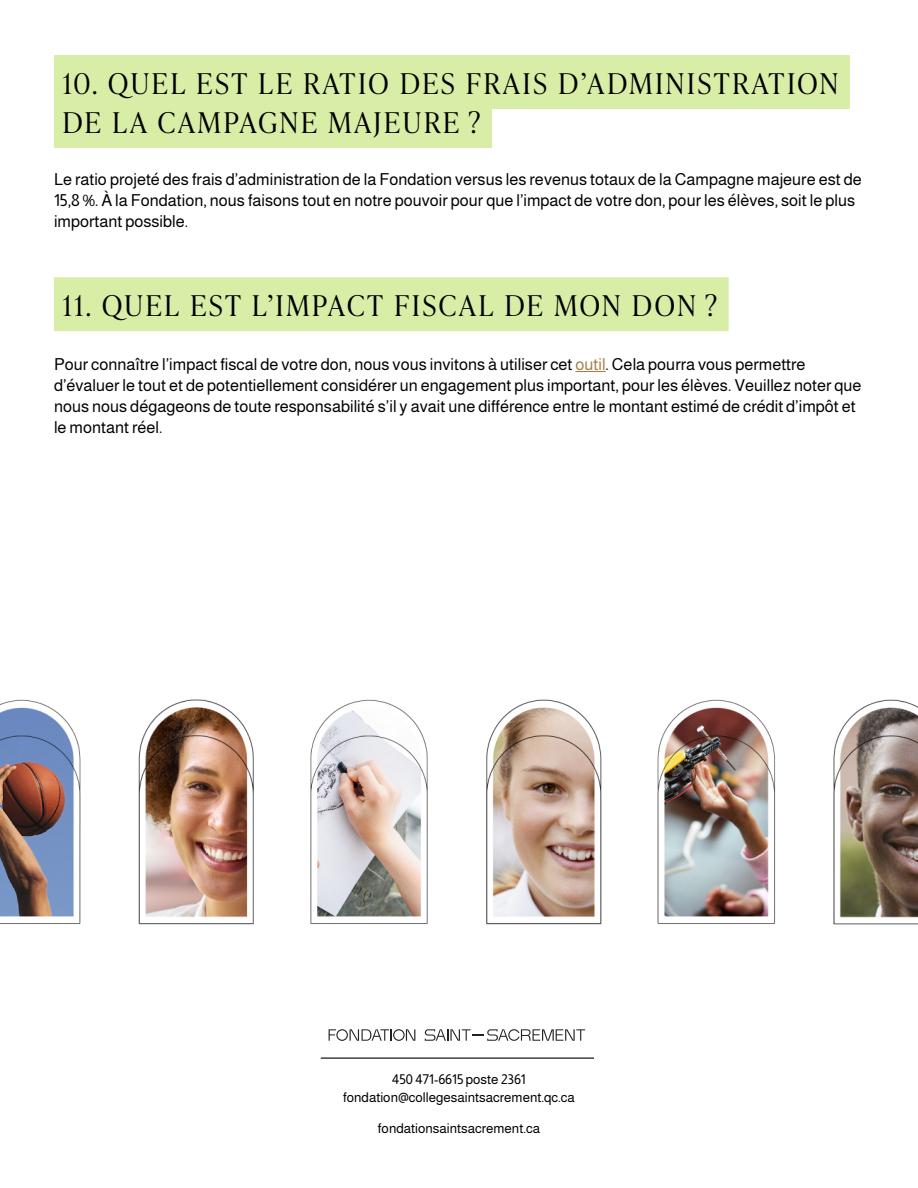
<style>
.page{position:relative;width:918px;height:1188px;background:#fff}
.page>*{position:absolute;margin:0;border:0;box-sizing:border-box;transform-origin:0 0}
.t1{font:300 28.5px/39px "Ivy Presto Headline";letter-spacing:.1em;color:#000}
.t2{font:16.5px/21px "Almarai";color:#000}
.t3{font:13.5px/18px "Almarai";color:#000;text-align:center}
.s1{color:#a67e4a}
</style>
<div class="page">
<div style="left:54px;top:55px;width:796px;height:54px;background:#d8eea7"></div>
<div style="left:54px;top:94px;width:438px;height:54px;background:#d8eea7"></div>
<hr style="left:576px;top:371px;width:30px;height:1px;background:#a67e4a">
<div style="left:54px;top:277px;width:675px;height:54px;background:#d8eea7"></div>
<img style="left:0;top:699px;width:918px;height:226px">
<hr style="left:321px;top:1058px;width:273px;height:1px;background:#000">
<svg style="left:329px;top:1029px;width:86px;height:12px"></svg>
<svg style="left:425px;top:1029px;width:160px;height:12px"></svg>
<h1 class="t1" style="left:63px;top:63px;width:777px">10. QUEL EST LE RATIO DES FRAIS D’ADMINISTRATION<br>DE LA CAMPAGNE MAJEURE ?</h1>
<p class="t2" style="left:54px;top:169px;width:809px">Le ratio projeté des frais d’administration de la Fondation versus les revenus totaux de la Campagne majeure est de<br>15,8 %. À la Fondation, nous faisons tout en notre pouvoir pour que l’impact de votre don, pour les élèves, soit le plus important possible.</p>
<h1 class="t1" style="left:63px;top:285px;width:656px">11. QUEL EST L’IMPACT FISCAL DE MON DON ?</h1>
<p class="t2" style="left:54px;top:354px;width:809px">Pour connaître l’impact fiscal de votre don, nous vous invitons à utiliser cet <span class="s1">outil</span>. Cela pourra vous permettre d’évaluer le tout et de potentiellement considérer un engagement plus important, pour les élèves. Veuillez noter que nous nous dégageons de toute responsabilité s’il y avait une différence entre le montant estimé de crédit d’impôt et le montant réel.</p>
<p class="t3" style="left:343px;top:1070px;width:233px">450 471-6615 poste 2361 fondation@collegesaintsacrement.qc.ca</p>
<p class="t3" style="left:378px;top:1120px;width:164px">fondationsaintsacrement.ca</p>
</div>
